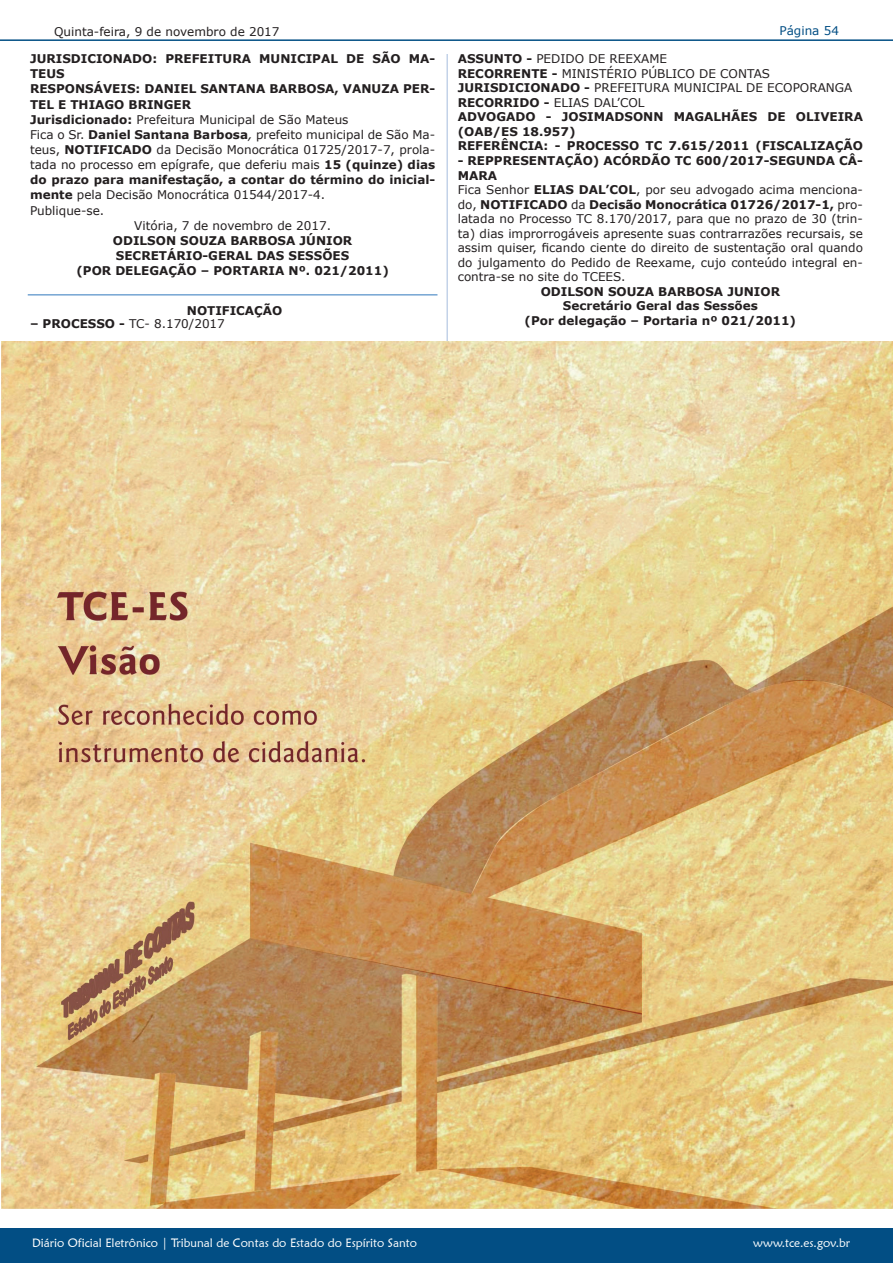
<style>
.page{position:relative;width:893px;height:1263px;background:#fff}
.page>*{position:absolute;margin:0;border:0;box-sizing:border-box;transform-origin:0 0}
.t1{font:12px/14.5px "Verdana";color:#231f20}
.t2{font:700 12px/14.5px "Verdana";color:#231f20;text-align:center}
.t3{font:12px "Maiandra GD";color:#fff}
.t4{font:12px "Verdana";color:#024e84}
.s1{font-weight:700}
.s2{font-style:italic}
.s3{font-weight:400}
</style>
<div class="page">
<div style="left:0;top:1229px;width:893px;height:34px;background:#024e84"></div>
<hr style="left:0;top:39px;width:893px;height:2px;background:#024e84">
<hr style="left:446px;top:54px;width:2px;height:1155px;background:#c3d2e8">
<hr style="left:28px;top:294px;width:409px;height:1px;background:#4786c4">
<img style="left:2px;top:342px;width:891px;height:867px">
<p class="t1" style="left:54px;top:24px;width:227px">Quinta-feira, 9 de novembro de 2017</p>
<p class="t2" style="left:30px;top:51px;width:407px">JURISDICIONADO: PREFEITURA MUNICIPAL DE SÃO MA-</p>
<p class="t2" style="left:30px;top:66px;width:36px">TEUS</p>
<p class="t2" style="left:30px;top:82px;width:407px">RESPONSÁVEIS: DANIEL SANTANA BARBOSA, VANUZA PER-</p>
<p class="t2" style="left:30px;top:97px;width:163px">TEL E THIAGO BRINGER</p>
<p class="t1" style="left:30px;top:112px;width:320px"><span class="s1">Jurisdicionado:</span> Prefeitura Municipal de São Mateus</p>
<p class="t1" style="left:30px;top:127px;width:407px">Fica o Sr. <span class="s1">Daniel Santana Barbosa</span><span class="s2">,</span> prefeito municipal de São Ma-</p>
<p class="t1" style="left:30px;top:142px;width:407px">teus, <span class="s1">NOTIFICADO</span> da Decisão Monocrática 01725/2017-7, prola-</p>
<p class="t1" style="left:30px;top:157px;width:407px">tada no processo em epígrafe, que deferiu mais <span class="s1">15 (quinze) dias</span></p>
<p class="t2" style="left:30px;top:172px;width:407px">do prazo para manifestação, a contar do término do inicial-</p>
<p class="t1" style="left:30px;top:188px;width:297px"><span class="s1">mente</span> pela Decisão Monocrática 01544/2017-4.</p>
<p class="t1" style="left:30px;top:203px;width:76px">Publique-se.</p>
<p class="t1" style="left:134px;top:218px;width:198px">Vitória, 7 de novembro de 2017.</p>
<p class="t2" style="left:76px;top:233px;width:314px;line-height:15.1px">ODILSON SOUZA BARBOSA JÚNIOR<br>SECRETÁRIO-GERAL DAS SESSÕES<br>(POR DELEGAÇÃO – PORTARIA Nº. 021/2011)</p>
<p class="t2" style="left:187px;top:303px;width:97px">NOTIFICAÇÃO</p>
<p class="t1" style="left:30px;top:317px;width:196px"><span class="s1">– PROCESSO -</span> TC- 8.170/2017</p>
<p class="t4" style="left:779px;top:22px;width:61px">Página 54</p>
<p class="t2" style="left:458px;top:51px;width:407px;text-align:left">ASSUNTO - <span class="s3">PEDIDO DE REEXAME<br></span>RECORRENTE - <span class="s3">MINISTÉRIO PÚBLICO DE CONTAS </span>JURISDICIONADO - <span class="s3">PREFEITURA MUNICIPAL DE ECOPORANGA </span>RECORRIDO - <span class="s3">ELIAS DAL’COL<br></span>ADVOGADO - JOSIMADSONN MAGALHÃES DE OLIVEIRA (OAB/ES 18.957)<br>REFERÊNCIA: - PROCESSO TC 7.615/2011 (FISCALIZAÇÃO</p>
<p class="t1" style="left:458px;top:153px;width:407px"><span class="s1">- REPPRESENTAÇÃO) ACÓRDÃO TC 600/2017-SEGUNDA CÂ-MARA<br></span>Fica Senhor <span class="s1">ELIAS DAL’COL</span>, por seu advogado acima menciona&shy;do, <span class="s1">NOTIFICADO</span> da <span class="s1">Decisão Monocrática 01726/2017-1,</span> pro&shy;latada no Processo TC 8.170/2017, para que no prazo de 30 (trin&shy;ta) dias improrrogáveis apresente suas contrarrazões recursais, se assim quiser, ficando ciente do direito de sustentação oral quando do julgamento do Pedido de Reexame, cujo conteúdo integral en&shy;contra-se no site do TCEES.</p>
<p class="t2" style="left:525px;top:284px;width:273px">ODILSON SOUZA BARBOSA JUNIOR<br>Secretário Geral das Sessões<br>(Por delegação – Portaria nº 021/2011)</p>
<p class="t3" style="left:32px;top:1235px;width:386px">Diário Oficial Eletrônico | Tribunal de Contas do Estado do Espírito Santo</p>
<p class="t3" style="left:753px;top:1235px;width:98px">www.tce.es.gov.br</p>
</div>
